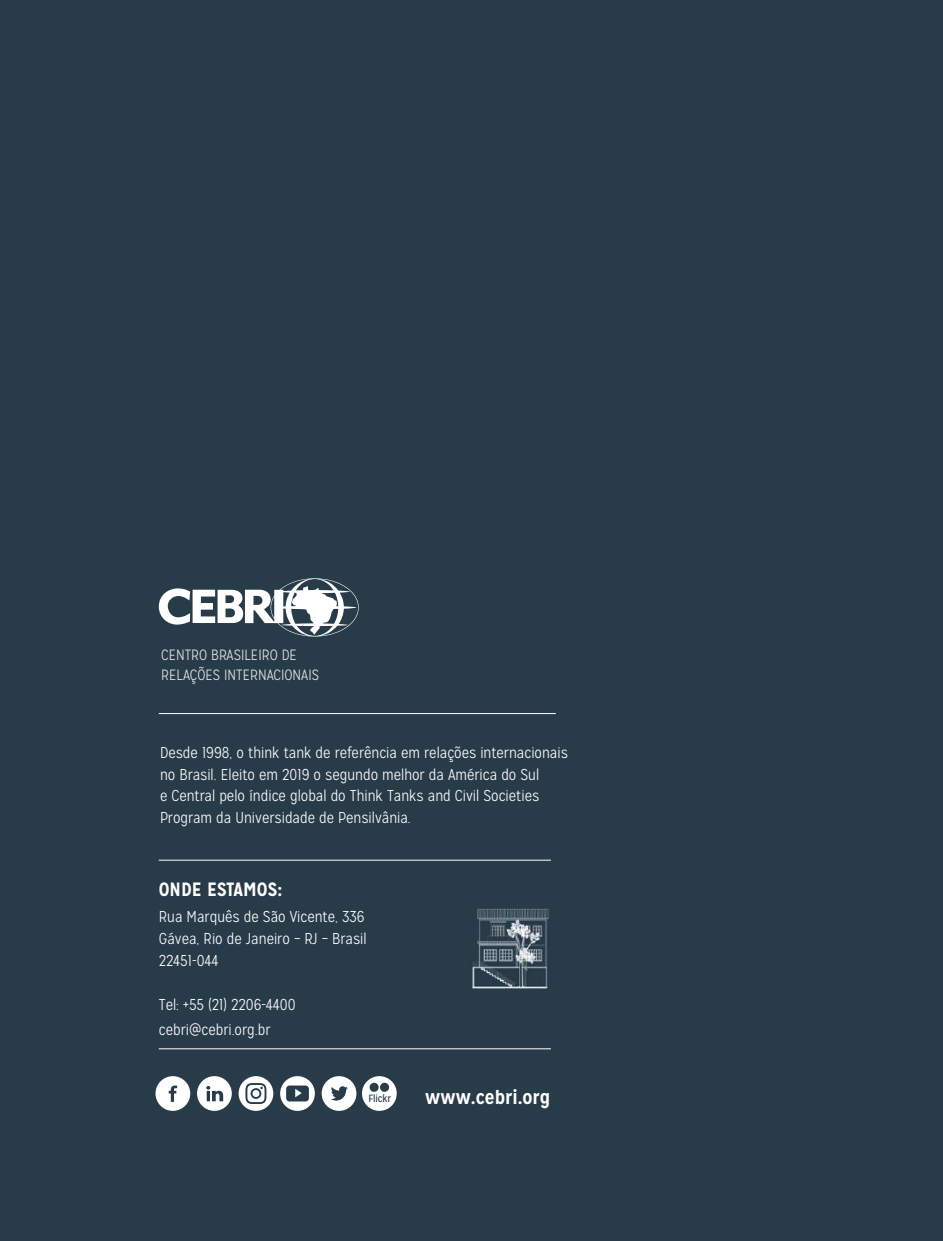
<style>
.page{position:relative;width:943px;height:1241px;background:#fff}
.page>*{position:absolute;margin:0;border:0;box-sizing:border-box;transform-origin:0 0}
.t1{font:700 19.25px "Mission Gothic";color:#fff}
.t2{font:300 15.75px/21.9px "Mission Gothic";color:#fff}
.t3{font:300 14.88px/19.2px "Mission Gothic";color:#e6e7e8}
.t4{font:10.5px "Mission Gothic";letter-spacing:-.02em;color:#283b48}
</style>
<div class="page">
<div style="left:0;top:0;width:943px;height:1240px;background:#283b48"></div>
<svg style="left:159px;top:578px;width:200px;height:58px"></svg>
<hr style="left:159px;top:713px;width:397px;height:1px;background:#fff">
<hr style="left:159px;top:859px;width:392px;height:1px;background:#fff">
<img style="left:471px;top:907px;width:78px;height:81px">
<hr style="left:159px;top:1048px;width:392px;height:1px;background:#fff">
<svg style="left:155px;top:1076px;width:35px;height:34px"></svg>
<svg style="left:362px;top:1076px;width:35px;height:34px"></svg>
<svg style="left:197px;top:1076px;width:35px;height:34px"></svg>
<svg style="left:280px;top:1076px;width:35px;height:34px"></svg>
<svg style="left:238px;top:1076px;width:35px;height:34px"></svg>
<svg style="left:322px;top:1076px;width:34px;height:34px"></svg>
<p class="t3" style="left:161px;top:645px;width:159px">CENTRO BRASILEIRO DE<br>RELAÇÕES INTERNACIONAIS</p>
<p class="t2" style="left:160px;top:741px;width:409px">Desde 1998, o think tank de referência em relações internacionais no Brasil. Eleito em 2019 o segundo melhor da América do Sul<br>e Central pelo índice global do Think Tanks and Civil Societies Program da Universidade de Pensilvânia.</p>
<p class="t1" style="left:159px;top:876px;width:125px">ONDE ESTAMOS:</p>
<p class="t2" style="left:159px;top:905px;width:209px">Rua Marquês de São Vicente, 336<br>Gávea, Rio de Janeiro – RJ – Brasil<br>22451-044</p>
<p class="t2" style="left:159px;top:991px;width:138px;line-height:25.2px">Tel: +55 (21) 2206-4400 cebri@cebri.org.br</p>
<p class="t4" style="left:368px;top:1092px;width:24px">Flickr</p>
<p class="t1" style="left:425px;top:1085px;width:127px">www.cebri.org</p>
</div>
